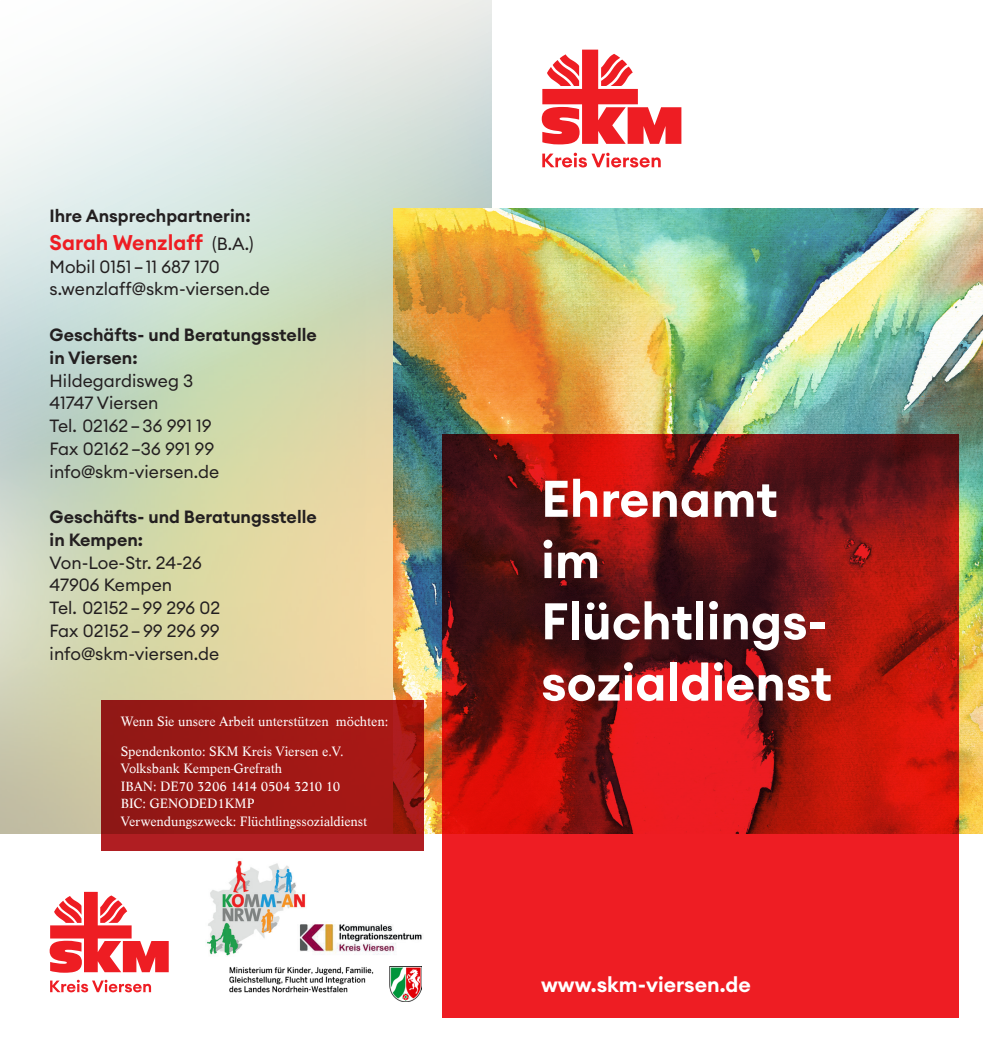
<style>
.page{position:relative;width:983px;height:1042px;background:#fff}
.page>*{position:absolute;margin:0;border:0;box-sizing:border-box;transform-origin:0 0}
.Euclid_weiß_L{font:600 50.75px/61.2px "Euclid Circular A";color:#fff}
.Euclid_rot_S{font:600 21px "Euclid Circular A";color:#ee1d23}
.Euclid_weiß_S{font:600 21px "Euclid Circular A";color:#fff}
.Euclid_Fließtext{font:17.5px "Euclid Circular A";color:#231f20}
.Euclid_Fließtext-2{font:600 17.5px/22.8px "Euclid Circular A";color:#231f20}
.Lyon_Fließtext{font:14px/17.5px "Lyon";color:#fff}
.s1{font-weight:400;font-size:17.5px;color:#231f20}
</style>
<div class="page">
<img style="left:0;top:0;width:491px;height:833px">
<img style="left:394px;top:208px;width:588px;height:625px">
<svg style="left:441px;top:434px;width:516px;height:583px;background:#ac1717"></svg>
<svg style="left:541px;top:50px;width:140px;height:94px"></svg>
<svg style="left:542px;top:153px;width:118px;height:14px"></svg>
<svg style="left:50px;top:892px;width:119px;height:80px"></svg>
<svg style="left:50px;top:980px;width:101px;height:12px"></svg>
<svg style="left:101px;top:700px;width:322px;height:150px;background:#9e1816"></svg>
<img style="left:207px;top:860px;width:99px;height:96px">
<img style="left:295px;top:918px;width:127px;height:38px">
<img style="left:229px;top:967px;width:192px;height:34px">
<p class="Euclid_Fließtext-2" style="left:50px;top:204px;width:202px">Ihre Ansprechpartnerin:</p>
<p class="Euclid_rot_S" style="left:50px;top:229px;width:205px">Sarah Wenzlaff <span class="s1">(B.A.)</span></p>
<p class="Euclid_Fließtext" style="left:50px;top:255px;width:172px">Mobil 0151 – 11 687 170</p>
<p class="Euclid_Fließtext" style="left:50px;top:278px;width:222px">s.wenzlaff@skm-viersen.de</p>
<p class="Euclid_Fließtext-2" style="left:50px;top:323px;width:268px">Geschäfts- und Beratungsstelle in Viersen:</p>
<p class="Euclid_Fließtext" style="left:50px;top:369px;width:145px">Hildegardisweg 3</p>
<p class="Euclid_Fließtext" style="left:50px;top:392px;width:110px">41747 Viersen</p>
<p class="Euclid_Fließtext" style="left:50px;top:414px;width:163px">Tel. 02162 – 36 991 19</p>
<p class="Euclid_Fließtext" style="left:50px;top:437px;width:166px">Fax 02162 –36 991 99</p>
<p class="Euclid_Fließtext" style="left:50px;top:460px;width:171px">info@skm-viersen.de</p>
<p class="Euclid_Fließtext-2" style="left:50px;top:505px;width:268px">Geschäfts- und Beratungsstelle</p>
<p class="Euclid_Fließtext-2" style="left:50px;top:528px;width:95px">in Kempen:</p>
<p class="Euclid_Fließtext" style="left:50px;top:551px;width:154px">Von-Loe-Str. 24-26</p>
<p class="Euclid_Fließtext" style="left:50px;top:574px;width:124px">47906 Kempen</p>
<p class="Euclid_Fließtext" style="left:50px;top:596px;width:172px">Tel. 02152 – 99 296 02</p>
<p class="Euclid_Fließtext" style="left:50px;top:619px;width:171px">Fax 02152 – 99 296 99</p>
<p class="Euclid_Fließtext" style="left:50px;top:642px;width:171px">info@skm-viersen.de</p>
<p class="Lyon_Fließtext" style="left:121px;top:712px;width:269px">Wenn Sie unsere Arbeit unterstützen möchten:</p>
<p class="Lyon_Fließtext" style="left:121px;top:742px;width:248px">Spendenkonto: SKM Kreis Viersen e.V.<br>Volksbank Kempen-Grefrath<br>IBAN: DE70 3206 1414 0504 3210 10<br>BIC: GENODED1KMP<br>Verwendungszweck: Flüchtlingssozialdienst</p>
<p class="Euclid_weiß_L" style="left:541px;top:468px;width:238px">Ehrenamt</p>
<p class="Euclid_weiß_L" style="left:541px;top:530px;width:60px">im</p>
<p class="Euclid_weiß_L" style="left:541px;top:591px;width:292px">Flüchtlings&shy;sozialdienst</p>
<p class="Euclid_weiß_S" style="left:541px;top:971px;width:211px">www.skm-viersen.de</p>
</div>
